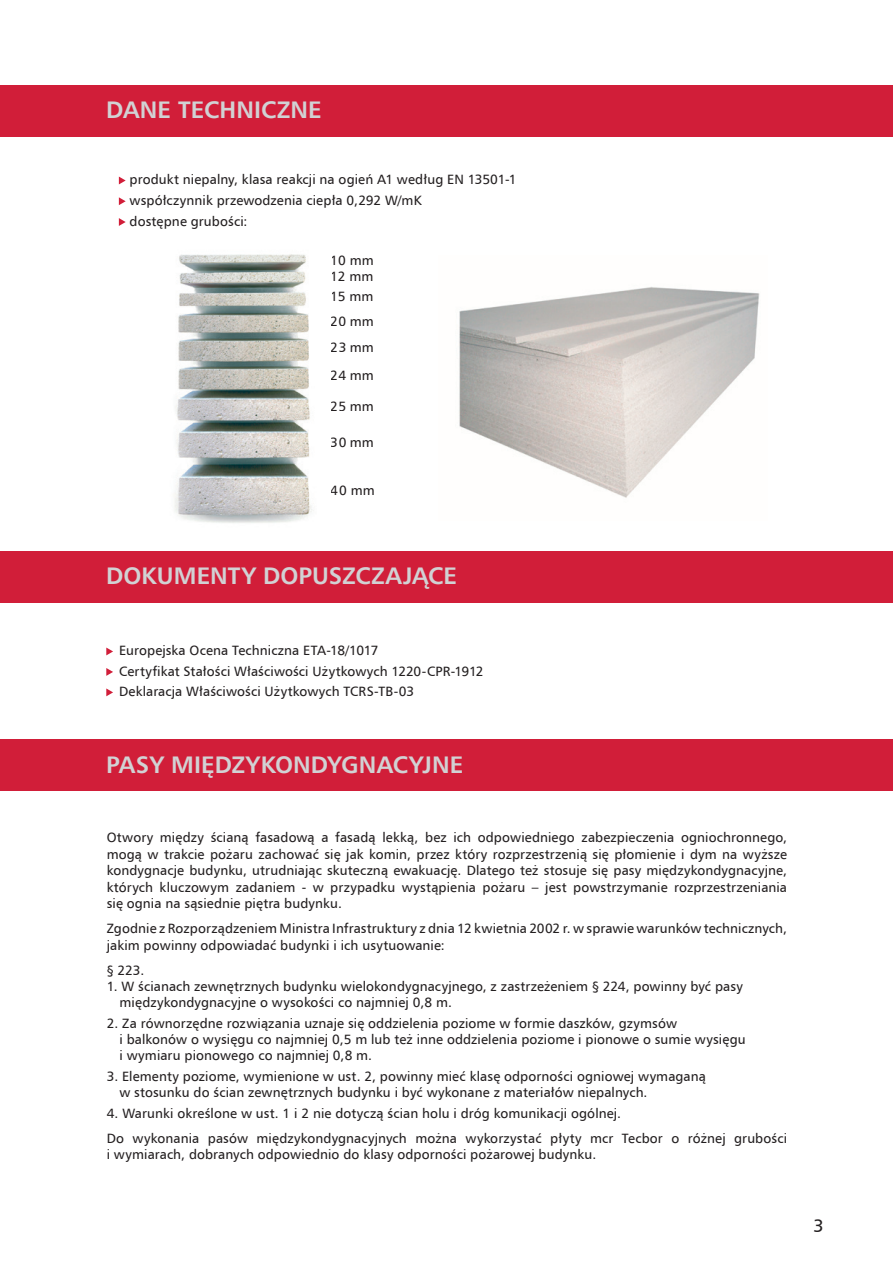
<style>
.page{position:relative;width:893px;height:1263px;background:#fff}
.page>*{position:absolute;margin:0;border:0;box-sizing:border-box;transform-origin:0 0}
.t1{font:700 24px "Humnst 777 EU";color:#d1d2d4}
.t2{font:18px "Humnst 777 EU";color:#231f20}
.t3{font:13.5px/16.5px "Humnst 777 EU";letter-spacing:.005em;color:#231f20}
</style>
<div class="page">
<img style="left:459px;top:287px;width:301px;height:211px">
<div style="left:0;top:85px;width:893px;height:51px;background:#d11e39"></div>
<svg style="left:119px;top:177px;width:7px;height:7px"></svg>
<svg style="left:119px;top:197px;width:7px;height:8px"></svg>
<svg style="left:119px;top:218px;width:7px;height:8px"></svg>
<div style="left:0;top:551px;width:893px;height:51px;background:#d11e39"></div>
<div style="left:0;top:739px;width:893px;height:51px;background:#d11e39"></div>
<svg style="left:106px;top:647px;width:7px;height:8px"></svg>
<svg style="left:106px;top:668px;width:7px;height:8px"></svg>
<svg style="left:106px;top:688px;width:7px;height:8px"></svg>
<img style="left:174px;top:254px;width:140px;height:269px">
<h1 class="t1" style="left:106px;top:95px;width:217px">DANE TECHNICZNE</h1>
<p class="t3" style="left:130px;top:169px;width:389px;line-height:20.7px">produkt niepalny, klasa reakcji na ogień A1 według EN 13501-1 współczynnik przewodzenia ciepła 0,292 W/mK<br>dostępne grubości:</p>
<p class="t3" style="left:331px;top:252px;width:44px;line-height:15.9px">10 mm<br>12 mm</p>
<p class="t3" style="left:331px;top:284px;width:44px;line-height:24.5px">15 mm<br>20 mm</p>
<p class="t3" style="left:331px;top:334px;width:44px;line-height:27.6px">23 mm<br>24 mm</p>
<p class="t3" style="left:331px;top:398px;width:44px">25 mm</p>
<p class="t3" style="left:331px;top:434px;width:44px">30 mm</p>
<p class="t3" style="left:331px;top:482px;width:45px">40 mm</p>
<h1 class="t1" style="left:106px;top:561px;width:352px">DOKUMENTY DOPUSZCZAJĄCE</h1>
<p class="t3" style="left:119px;top:640px;width:366px;line-height:20.4px">Europejska Ocena Techniczna ETA-18/1017<br>Certyfikat Stałości Właściwości Użytkowych 1220-CPR-1912<br>Deklaracja Właściwości Użytkowych TCRS-TB-03</p>
<h1 class="t1" style="left:106px;top:749px;width:359px">PASY MIĘDZYKONDYGNACYJNE</h1>
<p class="t3" style="left:107px;top:829px;width:682px;text-align:justify">Otwory między ścianą fasadową a fasadą lekką, bez ich odpowiedniego zabezpieczenia ogniochronnego, mogą w trakcie pożaru zachować się jak komin, przez który rozprzestrzenią się płomienie i dym na wyższe kondygnacje budynku, utrudniając skuteczną ewakuację. Dlatego też stosuje się pasy międzykondygnacyjne, których kluczowym zadaniem - w przypadku wystąpienia pożaru – jest powstrzymanie rozprzestrzeniania się ognia na sąsiednie piętra budynku.</p>
<p class="t3" style="left:107px;top:920px;width:682px">Zgodnie z Rozporządzeniem Ministra Infrastruktury z dnia 12 kwietnia 2002 r. w sprawie warunków technicznych, jakim powinny odpowiadać budynki i ich usytuowanie:</p>
<p class="t3" style="left:107px;top:962px;width:39px">§ 223.</p>
<p class="t3" style="left:119px;top:978px;width:625px;text-indent:-13px">1. W ścianach zewnętrznych budynku wielokondygnacyjnego, z zastrzeżeniem § 224, powinny być pasy międzykondygnacyjne o wysokości co najmniej 0,8 m.</p>
<p class="t3" style="left:119px;top:1015px;width:628px;text-indent:-13px">2. Za równorzędne rozwiązania uznaje się oddzielenia poziome w formie daszków, gzymsów<br>i balkonów o wysięgu co najmniej 0,5 m lub też inne oddzielenia poziome i pionowe o sumie wysięgu i wymiaru pionowego co najmniej 0,8 m.</p>
<p class="t3" style="left:119px;top:1067px;width:588px;text-indent:-13px">3. Elementy poziome, wymienione w ust. 2, powinny mieć klasę odporności ogniowej wymaganą w stosunku do ścian zewnętrznych budynku i być wykonane z materiałów niepalnych.</p>
<p class="t3" style="left:107px;top:1100px;width:682px;line-height:25px">4. Warunki określone w ust. 1 i 2 nie dotyczą ścian holu i dróg komunikacji ogólnej.<br>Do wykonania pasów międzykondygnacyjnych można wykorzystać płyty mcr Tecbor o różnej grubości</p>
<p class="t3" style="left:107px;top:1146px;width:491px">i wymiarach, dobranych odpowiednio do klasy odporności pożarowej budynku.</p>
<h2 class="t2" style="left:814px;top:1215px;width:12px">3</h2>
</div>
